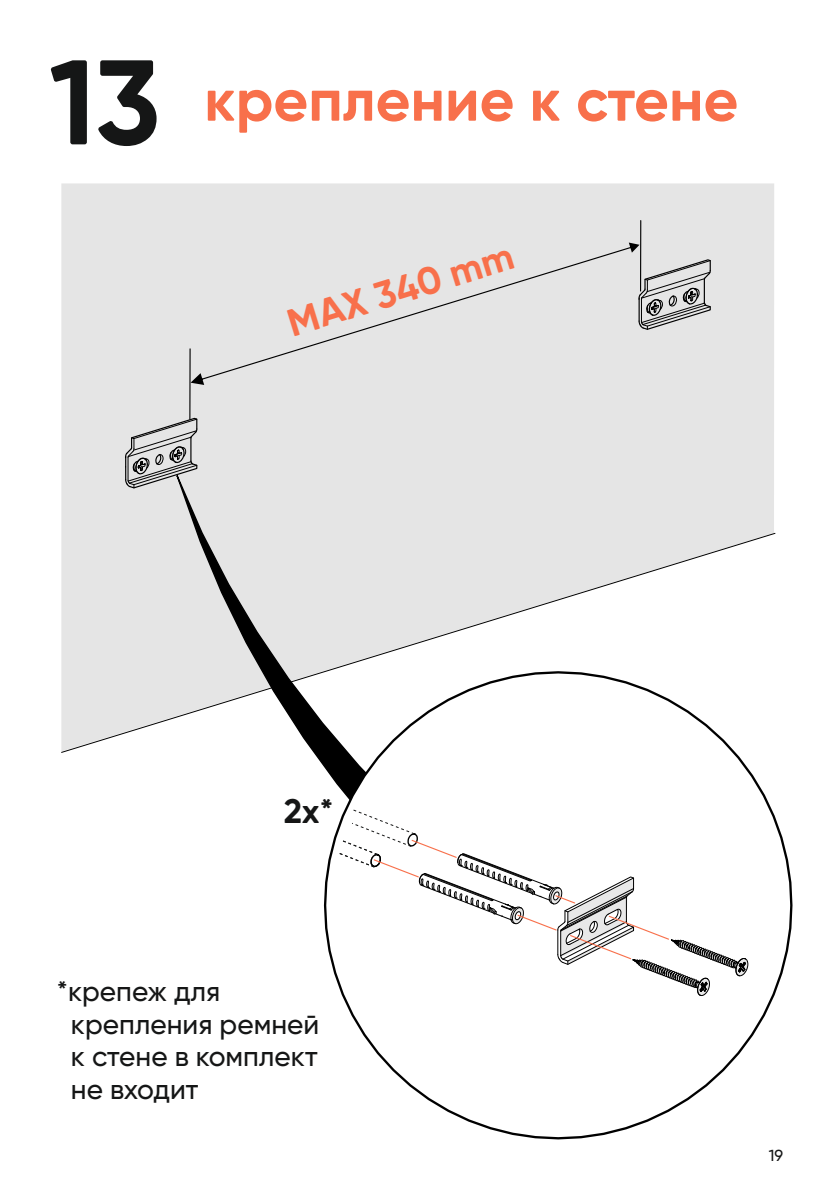
<style>
.page{position:relative;width:840px;height:1191px;background:#fff}
.page>*{position:absolute;margin:0;border:0;box-sizing:border-box;transform-origin:0 0}
.t1{font:700 120px "Gilroy";color:#151616}
.t2{font:700 60px "Gilroy";color:#f8704b}
.t3{font:700 38.6px "Gilroy";color:#f8704b}
.t4{font:700 34px "Gilroy";color:#151616}
.t5{font:500 28px/33px "Gilroy";color:#151616}
.t6{font:500 16px "Gilroy";color:#151616}
</style>
<div class="page">
<div style="left:61px;top:183px;width:712px;height:349px;background:#e5e5e5"></div>
<svg style="left:534px;top:532px;width:241px;height:76px"></svg>
<svg style="left:61px;top:436px;width:473px;height:328px;fill:#e5e5e5"></svg>
<svg style="left:322px;top:670px;width:471px;height:470px"></svg>
<svg style="left:336px;top:809px;width:413px;height:190px"></svg>
<div style="left:128px;top:262px;width:581px;height:226px;background:#e5e5e5"></div>
<svg style="left:639px;top:259px;width:72px;height:71px;background:#b6b6b6"></svg>
<svg style="left:124px;top:417px;width:74px;height:72px;background:#b7b7b7"></svg>
<div style="left:190px;top:242px;width:449px;height:143px;background:#e5e5e5"></div>
<hr style="left:189px;top:349px;width:1px;height:70px;background:#000">
<hr style="left:639px;top:221px;width:2px;height:70px;background:#000">
<h1 class="t1" style="left:49px;top:52px;width:112px">13</h1>
<h2 class="t2" style="left:204px;top:74px;width:535px">крепление к стене</h2>
<h3 class="t3" style="left:284px;top:308px;width:236px;rotate:-17deg">MAX 340 mm</h3>
<p class="t4" style="left:284px;top:796px;width:51px">2x*</p>
<p class="t5" style="left:71px;top:975px;width:250px;text-indent:-14px">*крепеж для крепления ремней к стене в комплект не входит</p>
<p class="t6" style="left:768px;top:1147px;width:16px">19</p>
</div>
